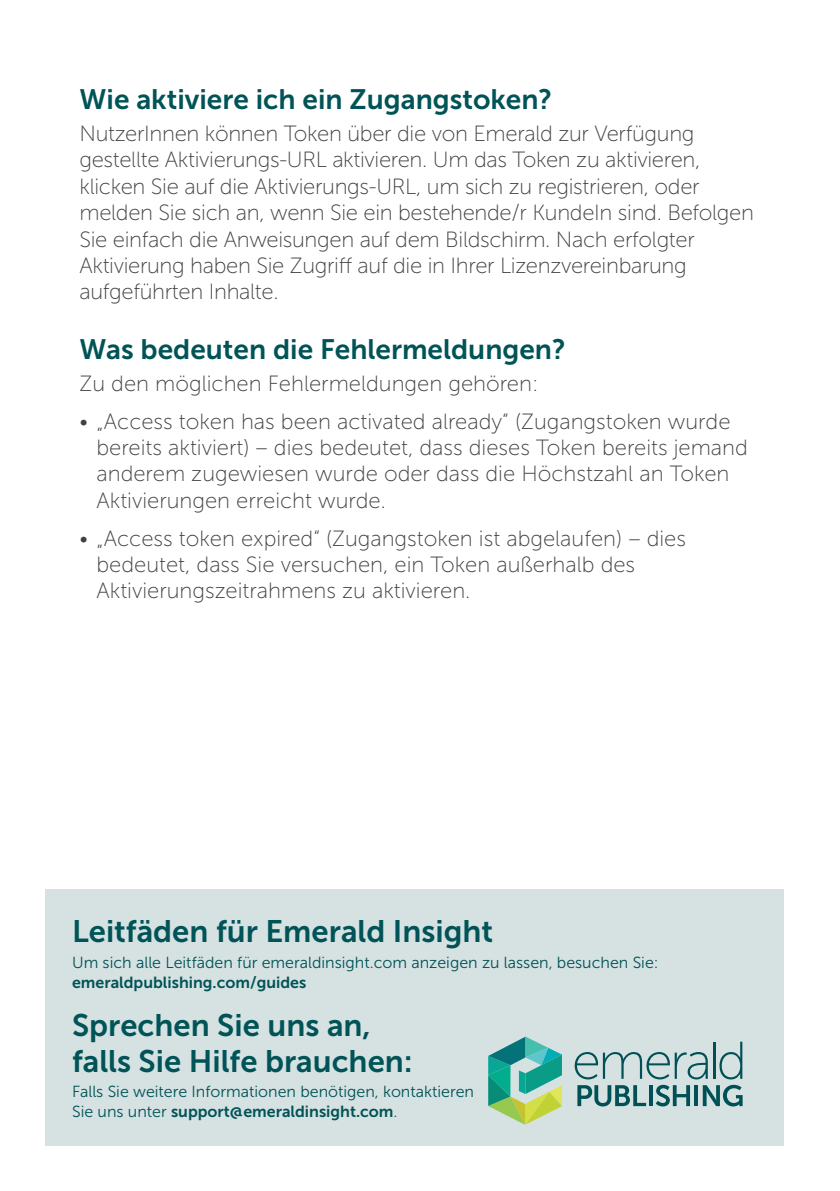
<style>
.page{position:relative;width:840px;height:1191px;background:#fff}
.page>*{position:absolute;margin:0;border:0;box-sizing:border-box;transform-origin:0 0}
.t1{font:31px/36px "Museo Sans 700";color:#005356}
.t2{font:28px "Museo Sans 700";color:#005356}
.t3{font:22px/26.4px "Museo Sans 100";letter-spacing:-.01em;color:#404041}
.t4{font:16px "Museo Sans 300";color:#005356}
.t5{font:16px "Museo Sans 700";color:#005356}
.s1{font-family:"Museo Sans 300"}
</style>
<div class="page">
<div style="left:45px;top:888px;width:738px;height:257px;background:#d6e1e2"></div>
<svg style="left:574px;top:1041px;width:168px;height:65px"></svg>
<svg style="left:488px;top:1036px;width:73px;height:88px"></svg>
<p class="t2" style="left:79px;top:89px;width:474px">Wie aktiviere ich ein Zugangstoken?</p>
<p class="t3" style="left:79px;top:122px;width:675px">NutzerInnen können Token über die von Emerald zur Verfügung gestellte Aktivierungs-URL aktivieren. Um das Token zu aktivieren, klicken Sie auf die Aktivierungs-URL, um sich zu registrieren, oder melden Sie sich an, wenn Sie ein bestehende/r KundeIn sind. Befolgen Sie einfach die Anweisungen auf dem Bildschirm. Nach erfolgter Aktivierung haben Sie Zugriff auf die in Ihrer Lizenzvereinbarung aufgeführten Inhalte.</p>
<p class="t2" style="left:79px;top:339px;width:487px">Was bedeuten die Fehlermeldungen?</p>
<p class="t3" style="left:79px;top:372px;width:460px">Zu den möglichen Fehlermeldungen gehören:</p>
<p class="t3" style="left:96px;top:410px;width:652px;text-indent:-17px">• „Access token has been activated already“ (Zugangstoken wurde bereits aktiviert) – dies bedeutet, dass dieses Token bereits jemand anderem zugewiesen wurde oder dass die Höchstzahl an Token Aktivierungen erreicht wurde.</p>
<p class="t3" style="left:96px;top:527px;width:590px;text-indent:-17px">• „Access token expired“ (Zugangstoken ist abgelaufen) – dies bedeutet, dass Sie versuchen, ein Token außerhalb des<br>Aktivierungszeitrahmens zu aktivieren.</p>
<h1 class="t1" style="left:72px;top:916px;width:422px">Leitfäden für Emerald Insight</h1>
<p class="t4" style="left:72px;top:956px;width:587px">Um sich alle Leitfäden für emeraldinsight.com anzeigen zu lassen, besuchen Sie:</p>
<p class="t5" style="left:72px;top:976px;width:235px">emeraldpublishing.com/guides</p>
<h1 class="t1" style="left:72px;top:1010px;width:342px">Sprechen Sie uns an, falls Sie Hilfe brauchen:</h1>
<p class="t4" style="left:72px;top:1086px;width:403px">Falls Sie weitere Informationen benötigen, kontaktieren</p>
<p class="t5" style="left:72px;top:1106px;width:327px"><span class="s1">Sie uns unter</span> support@emeraldinsight.com<span class="s1">.</span></p>
</div>
